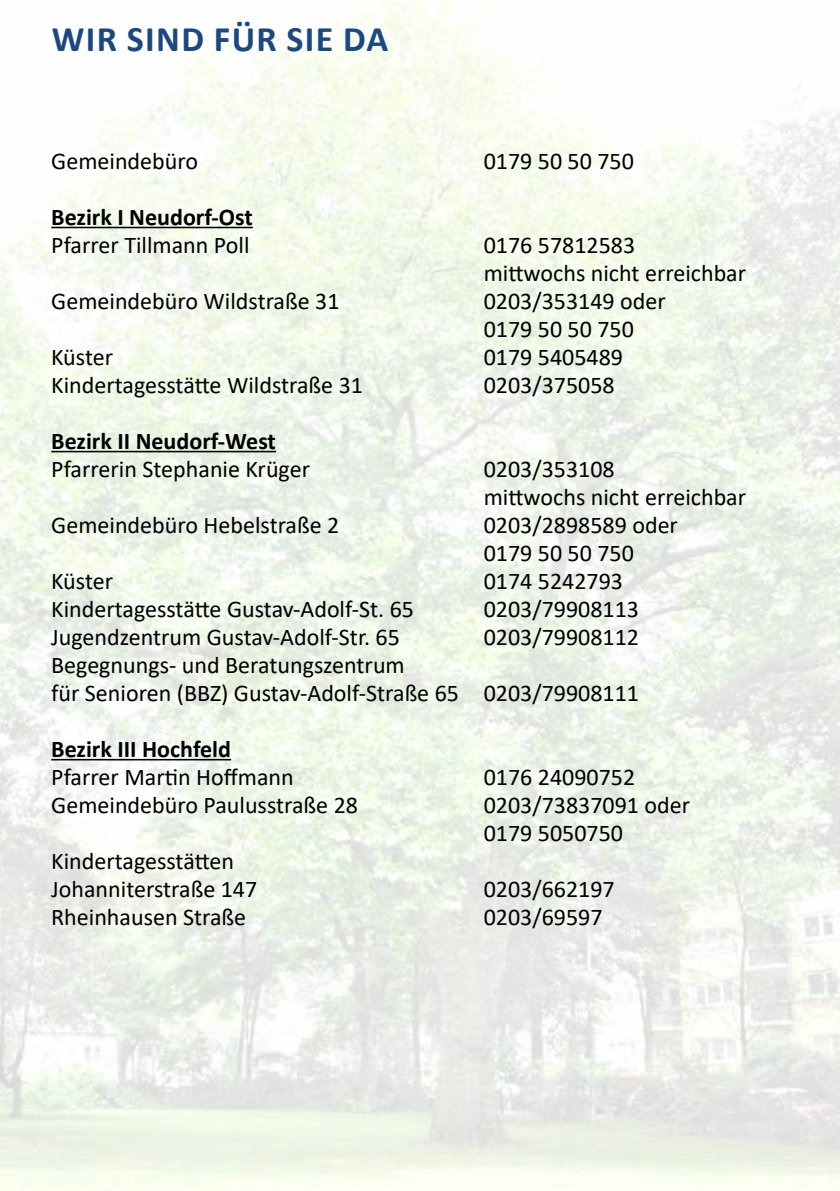
<style>
.page{position:relative;width:840px;height:1191px;background:#fff}
.page>*{position:absolute;margin:0;border:0;box-sizing:border-box;transform-origin:0 0}
.t1{font:700 36px "Calibri";letter-spacing:.04em;color:#1a4882}
.t2{font:24px/28px "Calibri";color:#000}
.t3{font:700 24px "Calibri";color:#000}
</style>
<div class="page">
<hr style="left:51px;top:227px;width:202px;height:1px;background:#000">
<hr style="left:51px;top:451px;width:225px;height:1px;background:#000">
<hr style="left:51px;top:759px;width:180px;height:1px;background:#000">
<h1 class="t1" style="left:52px;top:14px;width:337px">WIR SIND FÜR SIE DA</h1>
<p class="t2" style="left:51px;top:146px;width:148px">Gemeindebüro</p>
<p class="t2" style="left:483px;top:146px;width:152px">0179 50 50 750</p>
<p class="t3" style="left:51px;top:200px;width:203px">Bezirk I Neudorf-Ost</p>
<p class="t2" style="left:51px;top:230px;width:200px">Pfarrer Tillmann Poll</p>
<p class="t2" style="left:483px;top:230px;width:264px">0176 57812583<br>mittwochs nicht erreichbar</p>
<p class="t2" style="left:51px;top:286px;width:290px">Gemeindebüro Wildstraße 31</p>
<p class="t2" style="left:483px;top:286px;width:183px">0203/353149 oder<br>0179 50 50 750</p>
<p class="t2" style="left:51px;top:342px;width:63px">Küster</p>
<p class="t2" style="left:483px;top:342px;width:141px">0179 5405489</p>
<p class="t2" style="left:51px;top:370px;width:313px">Kindertagesstätte Wildstraße 31</p>
<p class="t2" style="left:483px;top:370px;width:132px">0203/375058</p>
<p class="t3" style="left:51px;top:424px;width:226px">Bezirk II Neudorf-West</p>
<p class="t2" style="left:51px;top:454px;width:260px">Pfarrerin Stephanie Krüger</p>
<p class="t2" style="left:483px;top:454px;width:264px">0203/353108<br>mittwochs nicht erreichbar</p>
<p class="t2" style="left:51px;top:510px;width:289px">Gemeindebüro Hebelstraße 2</p>
<p class="t2" style="left:483px;top:510px;width:196px">0203/2898589 oder<br>0179 50 50 750</p>
<p class="t2" style="left:51px;top:566px;width:63px">Küster</p>
<p class="t2" style="left:483px;top:566px;width:141px">0174 5242793</p>
<p class="t2" style="left:51px;top:594px;width:364px">Kindertagesstätte Gustav-Adolf-St. 65</p>
<p class="t2" style="left:483px;top:594px;width:157px">0203/79908113</p>
<p class="t2" style="left:51px;top:622px;width:350px">Jugendzentrum Gustav-Adolf-Str. 65</p>
<p class="t2" style="left:483px;top:622px;width:157px">0203/79908112</p>
<p class="t2" style="left:51px;top:650px;width:589px">Begegnungs- und Beratungszentrum<br>für Senioren (BBZ) Gustav-Adolf-Straße 65 0203/79908111</p>
<p class="t3" style="left:51px;top:732px;width:181px">Bezirk III Hochfeld</p>
<p class="t2" style="left:51px;top:762px;width:244px">Pfarrer Martin Hoffmann</p>
<p class="t2" style="left:483px;top:762px;width:153px">0176 24090752</p>
<p class="t2" style="left:51px;top:790px;width:308px">Gemeindebüro Paulusstraße 28</p>
<p class="t2" style="left:483px;top:790px;width:208px">0203/73837091 oder<br>0179 5050750</p>
<p class="t2" style="left:51px;top:846px;width:207px">Kindertagesstätten<br>Johanniterstraße 147</p>
<p class="t2" style="left:483px;top:874px;width:132px">0203/662197</p>
<p class="t2" style="left:51px;top:902px;width:196px">Rheinhausen Straße</p>
<p class="t2" style="left:483px;top:902px;width:120px">0203/69597</p>
</div>
